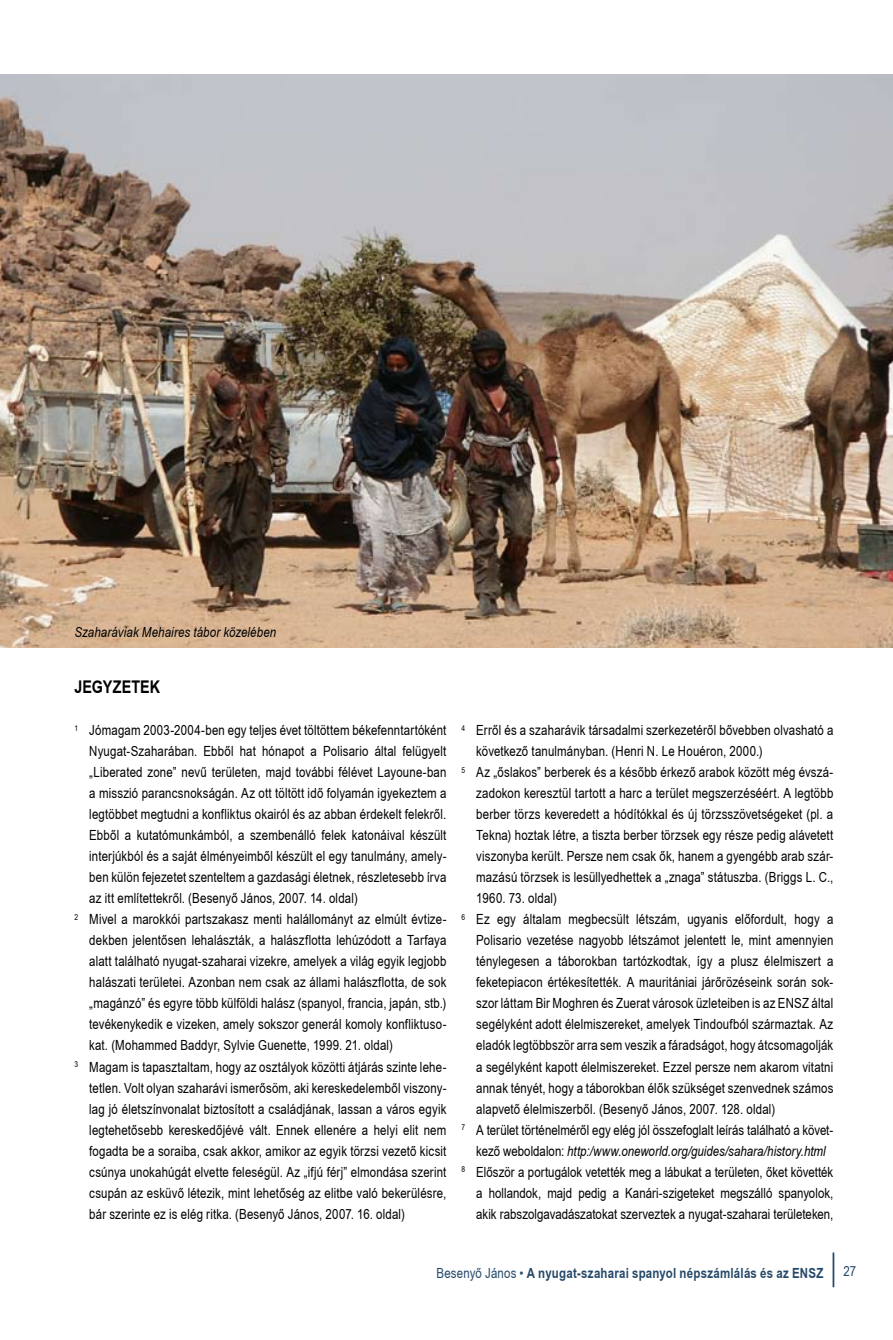
<style>
.page{position:relative;width:893px;height:1340px;background:#fff}
.page>*{position:absolute;margin:0;border:0;box-sizing:border-box;transform-origin:0 0}
.t1{font:700 17.5px "Arial Narrow Hu";letter-spacing:.01em;color:#000}
.t2{font:14px/21px "Arial Narrow Hu Normal";letter-spacing:.01em;color:#000;text-align:justify}
.t3{font:italic 14px "Arial Narrow Hu";letter-spacing:.005em;color:#000}
.t4{font:700 14px "Arial Narrow Hu";letter-spacing:.015em;color:#264969}
.t5{font:14px "Arial Narrow Hu Normal";color:#264969}
.s1{font-family:"Arial Narrow Hu Normal";font-style:normal}
.s2{font-family:"Arial Narrow Hu Normal";font-weight:400}
</style>
<div class="page">
<hr style="left:833px;top:1252px;width:1px;height:35px;background:#264969">
<img style="left:0;top:74px;width:893px;height:573px">
<p class="t3" style="left:74px;top:622px;width:203px">Szaharáviak Mehaires tábor közelében</p>
<p class="t1" style="left:74px;top:674px;width:85px">jegyzetek</p>
<p class="t2" style="left:74px;top:719px;width:373px"><sup>1</sup> Jómagam 2003-2004-ben egy teljes évet töltöttem békefenntartóként</p>
<p class="t2" style="left:89px;top:740px;width:359px">Nyugat-Szaharában. Ebből hat hónapot a Polisario által felügyelt</p>
<p class="t2" style="left:89px;top:761px;width:359px">„Liberated zone” nevű területen, majd további félévet Layoune-ban</p>
<p class="t2" style="left:89px;top:782px;width:359px">a misszió parancsnokságán. Az ott töltött idő folyamán igyekeztem a</p>
<p class="t2" style="left:89px;top:803px;width:359px">legtöbbet megtudni a konfliktus okairól és az abban érdekelt felekről.</p>
<p class="t2" style="left:89px;top:824px;width:359px">Ebből a kutatómunkámból, a szembenálló felek katonáival készült</p>
<p class="t2" style="left:89px;top:845px;width:359px">interjúkból és a saját élményeimből készült el egy tanulmány, amely-</p>
<p class="t2" style="left:89px;top:866px;width:359px">ben külön fejezetet szenteltem a gazdasági életnek, részletesebb írva</p>
<p class="t2" style="left:89px;top:887px;width:270px">az itt említettekről. (Besenyő János, 2007. 14. oldal)</p>
<p class="t2" style="left:74px;top:908px;width:374px"><sup>2</sup> Mivel a marokkói partszakasz menti halállományt az elmúlt évtize-</p>
<p class="t2" style="left:89px;top:929px;width:359px">dekben jelentősen lehalászták, a halászflotta lehúzódott a Tarfaya</p>
<p class="t2" style="left:89px;top:950px;width:359px">alatt található nyugat-szaharai vizekre, amelyek a világ egyik legjobb</p>
<p class="t2" style="left:89px;top:971px;width:359px">halászati területei. Azonban nem csak az állami halászflotta, de sok</p>
<p class="t2" style="left:89px;top:992px;width:359px">„magánzó” és egyre több külföldi halász (spanyol, francia, japán, stb.)</p>
<p class="t2" style="left:89px;top:1013px;width:359px">tevékenykedik e vizeken, amely sokszor generál komoly konfliktuso-</p>
<p class="t2" style="left:89px;top:1034px;width:305px">kat. (Mohammed Baddyr, Sylvie Guenette, 1999. 21. oldal)</p>
<p class="t2" style="left:74px;top:1055px;width:374px"><sup>3</sup> Magam is tapasztaltam, hogy az osztályok közötti átjárás szinte lehe-</p>
<p class="t2" style="left:89px;top:1076px;width:359px">tetlen. Volt olyan szaharávi ismerősöm, aki kereskedelemből viszony-</p>
<p class="t2" style="left:89px;top:1097px;width:359px">lag jó életszínvonalat biztosított a családjának, lassan a város egyik</p>
<p class="t2" style="left:89px;top:1118px;width:359px">legtehetősebb kereskedőjévé vált. Ennek ellenére a helyi elit nem</p>
<p class="t2" style="left:89px;top:1139px;width:359px">fogadta be a soraiba, csak akkor, amikor az egyik törzsi vezető kicsit</p>
<p class="t2" style="left:89px;top:1160px;width:359px">csúnya unokahúgát elvette feleségül. Az „ifjú férj” elmondása szerint</p>
<p class="t2" style="left:89px;top:1181px;width:359px">csupán az esküvő létezik, mint lehetőség az elitbe való bekerülésre,</p>
<p class="t2" style="left:89px;top:1202px;width:317px">bár szerinte ez is elég ritka. (Besenyő János, 2007. 16. oldal)</p>
<p class="t2" style="left:461px;top:719px;width:373px"><sup>4</sup> Erről és a szaharávik társadalmi szerkezetéről bővebben olvasható a</p>
<p class="t2" style="left:476px;top:740px;width:288px">következő tanulmányban. (Henri N. Le Houéron, 2000.)</p>
<p class="t2" style="left:461px;top:761px;width:374px"><sup>5</sup> Az „őslakos” berberek és a később érkező arabok között még évszá-</p>
<p class="t2" style="left:476px;top:782px;width:359px">zadokon keresztül tartott a harc a terület megszerzéséért. A legtöbb</p>
<p class="t2" style="left:476px;top:803px;width:359px">berber törzs keveredett a hódítókkal és új törzsszövetségeket (pl. a</p>
<p class="t2" style="left:476px;top:824px;width:359px">Tekna) hoztak létre, a tiszta berber törzsek egy része pedig alávetett</p>
<p class="t2" style="left:476px;top:845px;width:359px">viszonyba került. Persze nem csak ők, hanem a gyengébb arab szár-</p>
<p class="t2" style="left:476px;top:866px;width:359px">mazású törzsek is lesüllyedhettek a „znaga” státuszba. (Briggs L. C.,</p>
<p class="t2" style="left:476px;top:887px;width:82px">1960. 73. oldal)</p>
<p class="t2" style="left:461px;top:908px;width:374px"><sup>6</sup> Ez egy általam megbecsült létszám, ugyanis előfordult, hogy a</p>
<p class="t2" style="left:476px;top:929px;width:359px">Polisario vezetése nagyobb létszámot jelentett le, mint amennyien</p>
<p class="t2" style="left:476px;top:950px;width:359px">ténylegesen a táborokban tartózkodtak, így a plusz élelmiszert a</p>
<p class="t2" style="left:476px;top:971px;width:359px">feketepiacon értékesítették. A mauritániai járőrözéseink során sok-</p>
<p class="t2" style="left:476px;top:992px;width:359px">szor láttam Bir Moghren és Zuerat városok üzleteiben is az ENSZ által</p>
<p class="t2" style="left:476px;top:1013px;width:359px">segélyként adott élelmiszereket, amelyek Tindoufból származtak. Az</p>
<p class="t2" style="left:476px;top:1034px;width:359px">eladók legtöbbször arra sem veszik a fáradságot, hogy átcsomagolják</p>
<p class="t2" style="left:476px;top:1055px;width:359px">a segélyként kapott élelmiszereket. Ezzel persze nem akarom vitatni</p>
<p class="t2" style="left:476px;top:1076px;width:359px">annak tényét, hogy a táborokban élők szükséget szenvednek számos</p>
<p class="t2" style="left:476px;top:1097px;width:301px">alapvető élelmiszerből. (Besenyő János, 2007. 128. oldal)</p>
<p class="t2" style="left:461px;top:1118px;width:373px"><sup>7</sup> A terület történelméről egy elég jól összefoglalt leírás található a követ-</p>
<p class="t3" style="left:476px;top:1140px;width:351px"><span class="s1">kező weboldalon:</span> http:/www.oneworld.org/guides/sahara/history.html</p>
<p class="t2" style="left:476px;top:1160px;width:359px;text-indent:-15px"><sup>8</sup> Először a portugálok vetették meg a lábukat a területen, őket követték a hollandok, majd pedig a Kanári-szigeteket megszálló spanyolok, akik rabszolgavadászatokat szerveztek a nyugat-szaharai területeken,</p>
<p class="t4" style="left:436px;top:1262px;width:381px"><span class="s2">Besenyő János •</span> A nyugat-szaharai spanyol népszámlálás és az ENSZ</p>
<p class="t5" style="left:843px;top:1260px;width:14px">27</p>
</div>
